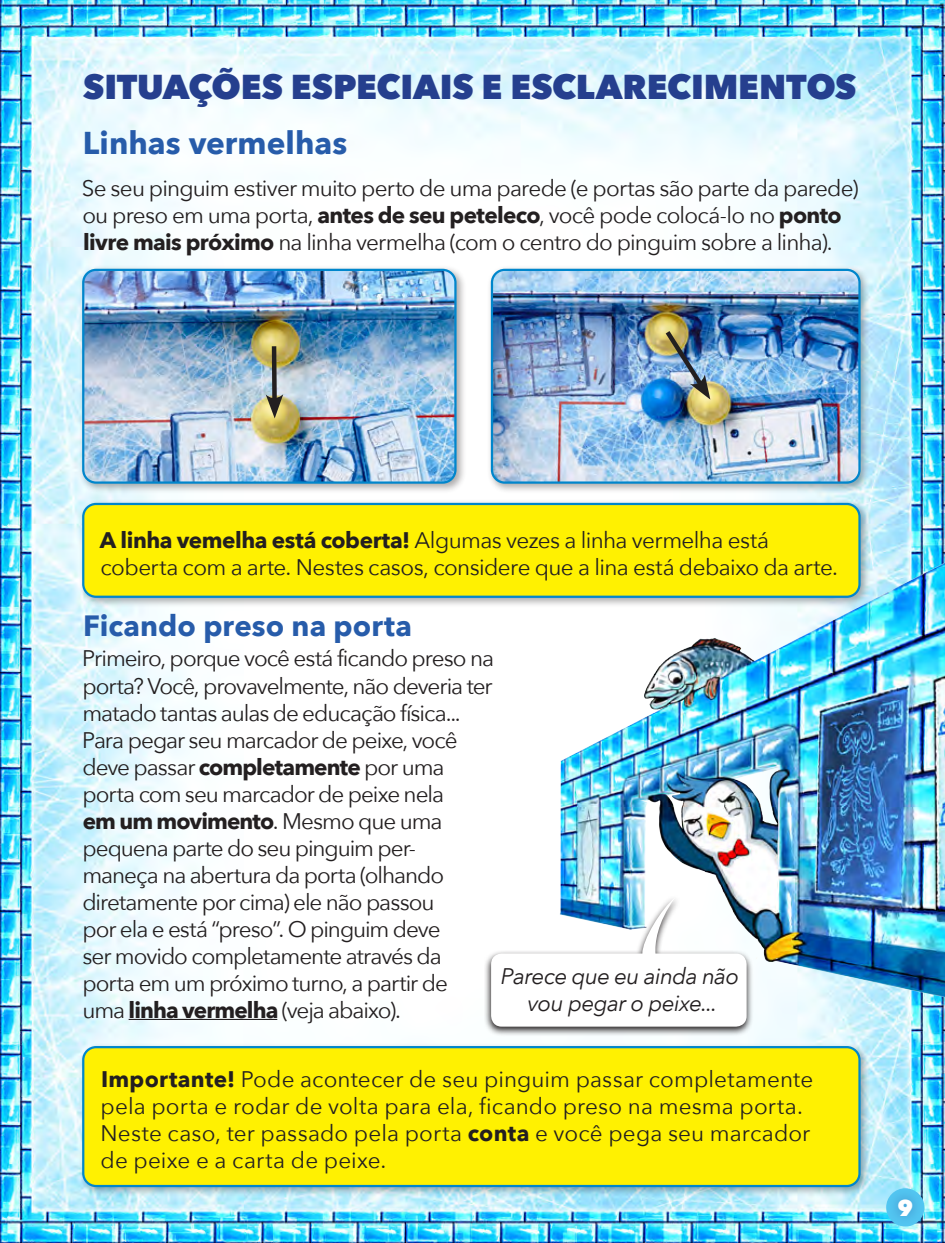
<style>
.page{position:relative;width:945px;height:1243px;background:#fff}
.page>*{position:absolute;margin:0;border:0;box-sizing:border-box;transform-origin:0 0}
.t1{font:800 34.43px "Avenir Next";letter-spacing:-.005em;color:#253f8e}
.t2{font:700 31.5px "Avenir Next";color:#275caa}
.t3{font:700 29.25px "Avenir Next";color:#275caa}
.t4{font:22.5px/27px "Avenir Next";letter-spacing:-.035em;color:#231f20}
.t5{font:22.5px/27px "Avenir Next";letter-spacing:.005em;color:#231f20}
.t6{font:italic 22.5px/27px "Avenir Next";letter-spacing:-.03em;color:#231f20;text-align:center}
.t7{font:800 22.5px "Avenir Next";color:#fff}
.s1{font-weight:700}
</style>
<div class="page">
<img style="left:0;top:0;width:945px;height:1242px">
<img style="left:0;top:710px;width:28px;height:532px">
<div style="left:78px;top:265px;width:388px;height:228px;background:#231f20;opacity:.37"></div>
<img style="left:83px;top:270px;width:372px;height:212px">
<div style="left:82px;top:269px;width:374px;height:214px;border:2px solid #0086cc;border-radius:13px"></div>
<div style="left:272px;top:346px;width:5px;height:57px;background:#231f20"></div>
<svg style="left:266px;top:394px;width:17px;height:24px"></svg>
<div style="left:487px;top:265px;width:383px;height:228px;background:#231f20;opacity:.37"></div>
<img style="left:492px;top:270px;width:367px;height:212px">
<div style="left:491px;top:269px;width:369px;height:214px;border:2px solid #0086cc;border-radius:13px"></div>
<img style="left:661px;top:326px;width:49px;height:73px">
<img style="left:522px;top:530px;width:423px;height:484px">
<svg style="left:484px;top:894px;width:270px;height:142px"></svg>
<svg style="left:491px;top:897px;width:255px;height:129px"></svg>
<div style="left:885px;top:1185px;width:40px;height:42px;background:#253f8e;opacity:.5"></div>
<hr style="left:129px;top:1018px;width:148px;height:1px;background:#231f20">
<div style="left:78px;top:499px;width:792px;height:108px;background:#231f20;opacity:.37"></div>
<div style="left:83px;top:504px;width:776px;height:92px;background:#fff101;border-radius:13px"></div>
<div style="left:82px;top:502px;width:778px;height:95px;border:2px solid #0086cc;border-radius:13px"></div>
<div style="left:78px;top:1041px;width:792px;height:155px;background:#231f20;opacity:.37"></div>
<div style="left:83px;top:1046px;width:776px;height:139px;background:#fff101;border-radius:13px"></div>
<div style="left:82px;top:1045px;width:778px;height:141px;border:2px solid #0086cc;border-radius:13px"></div>
<h1 class="t1" style="left:83px;top:66px;width:774px">SITUAÇÕES ESPECIAIS E ESCLARECIMENTOS</h1>
<h2 class="t2" style="left:83px;top:115px;width:266px">Linhas vermelhas</h2>
<p class="t4" style="left:82px;top:173px;width:778px">Se seu pinguim estiver muito perto de uma parede (e portas são parte da parede) ou preso em uma porta, <span class="s1">antes de seu peteleco</span>, você pode colocá-lo no <span class="s1">ponto livre mais próximo</span> na linha vermelha (com o centro do pinguim sobre a linha).</p>
<p class="t4" style="left:100px;top:525px;width:739px"><span class="s1">A linha vemelha está coberta!</span> Algumas vezes a linha vermelha está coberta com a arte. Nestes casos, considere que a lina está debaixo da arte.</p>
<h3 class="t3" style="left:83px;top:600px;width:330px">Ficando preso na porta</h3>
<p class="t4" style="left:82px;top:644px;width:413px">Primeiro, porque você está ficando preso na porta? Você, provavelmente, não deveria ter matado tantas aulas de educação física...<br>Para pegar seu marcador de peixe, você deve passar <span class="s1">completamente</span> por uma porta com seu marcador de peixe nela<br><span class="s1">em um movimento</span>. Mesmo que uma pequena parte do seu pinguim per&shy;maneça na abertura da porta (olhando diretamente por cima) ele não passou<br>por ela e está “preso”. O pinguim deve<br>ser movido completamente através da porta em um próximo turno, a partir de uma <span class="s1">linha vermelha</span> (veja abaixo).</p>
<p class="t6" style="left:501px;top:961px;width:240px">Parece que eu ainda não vou pegar o peixe...</p>
<p class="t5" style="left:100px;top:1064px;width:714px"><span class="s1">Importante!</span> Pode acontecer de seu pinguim passar completamente pela porta e rodar de volta para ela, ficando preso na mesma porta.<br>Neste caso, ter passado pela porta <span class="s1">conta</span> e você pega seu marcador de peixe e a carta de peixe.</p>
<p class="t7" style="left:897px;top:1193px;width:17px">9</p>
</div>
